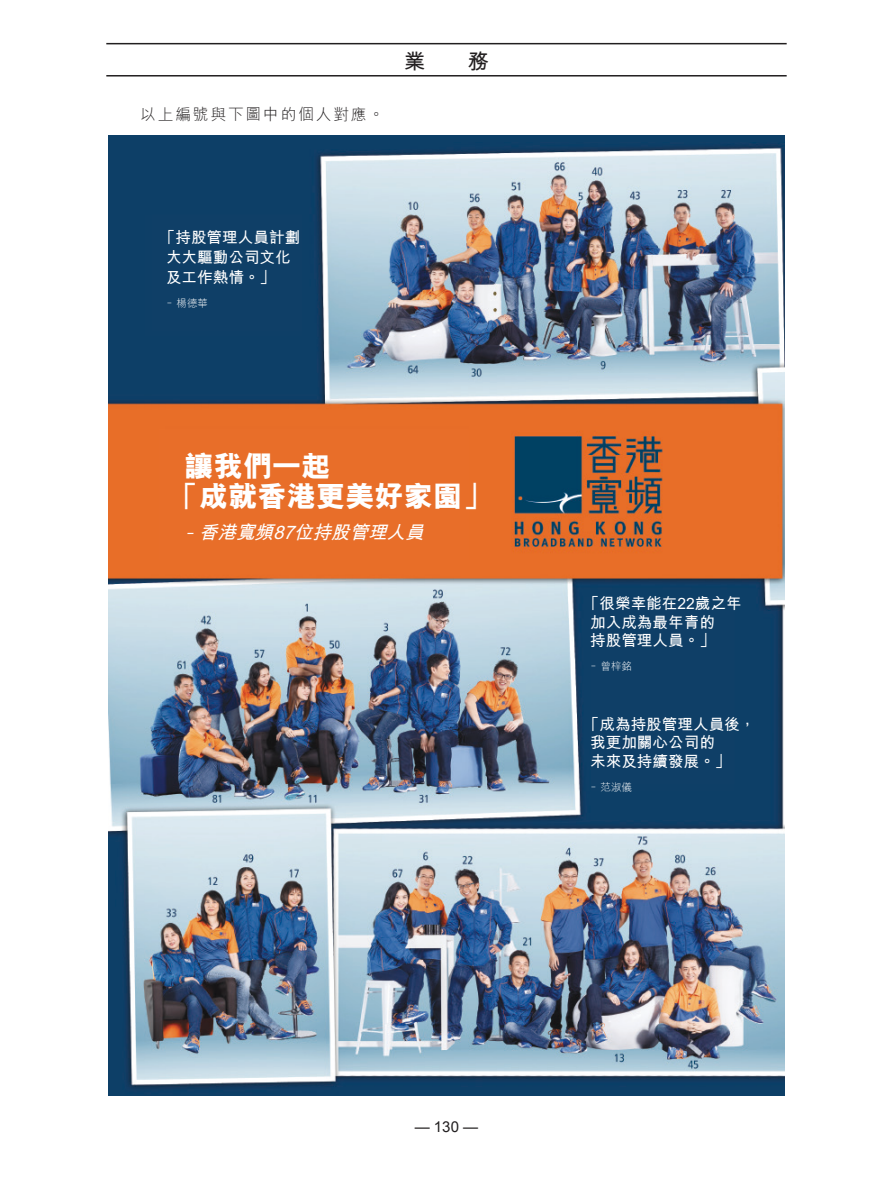
<style>
.page{position:relative;width:893px;height:1191px;background:#fff}
.page>*{position:absolute;margin:0;border:0;box-sizing:border-box;transform-origin:0 0}
.t1{font:800 29.25px/30px "M Hei HK";color:#fff}
.t2{font:700 21px "M Hei HK";color:#221f20}
.t3{font:italic 700 18.6px "M Hei HK";color:#fff}
.t4{font:300 15.75px "M Hei HK";letter-spacing:.115em;color:#221f20}
.t5{font:700 15.6px/18.8px "M Hei HK";color:#fff}
.t6{font:15px "Arial";color:#221f20}
.t7{font:300 10.5px "M Hei HK";color:#fff}
.s1{font-size:13.5px}
</style>
<div class="page">
<hr style="left:106px;top:43px;width:681px;height:1px;background:#221f20">
<hr style="left:106px;top:75px;width:681px;height:1px;background:#221f20">
<img style="left:108px;top:136px;width:677px;height:959px">
<p class="t4" style="left:140px;top:104px;width:245px">以上編號與下圖中的個人對應。</p>
<h2 class="t2" style="left:404px;top:46px;width:86px">業　務</h2>
<p class="t5" style="left:166px;top:226px;width:136px;line-height:20.2px;text-indent:-6px">「持股管理人員計劃大大驅動公司文化及工作熱情。」</p>
<p class="t7" style="left:166px;top:296px;width:44px"><span class="s1">-</span> 楊德華</p>
<h1 class="t1" style="left:170px;top:451px;width:323px;text-indent:15px">讓我們一起<br>「成就香港更美好家園」</h1>
<p class="t3" style="left:185px;top:518px;width:247px">-香港寬頻87位持股管理人員</p>
<p class="t5" style="left:590px;top:592px;width:153px;text-indent:-6px">「很榮幸能在22歲之年加入成為最年青的<br>持股管理人員。」</p>
<p class="t7" style="left:590px;top:658px;width:44px"><span class="s1">-</span> 曾梓銘</p>
<p class="t5" style="left:590px;top:713px;width:167px;text-indent:-6px">「成為持股管理人員後，我更加關心公司的<br>未來及持續發展。」</p>
<p class="t7" style="left:590px;top:779px;width:44px"><span class="s1">-</span> 范淑儀</p>
<p class="t6" style="left:415px;top:1117px;width:65px">— 130 —</p>
</div>
